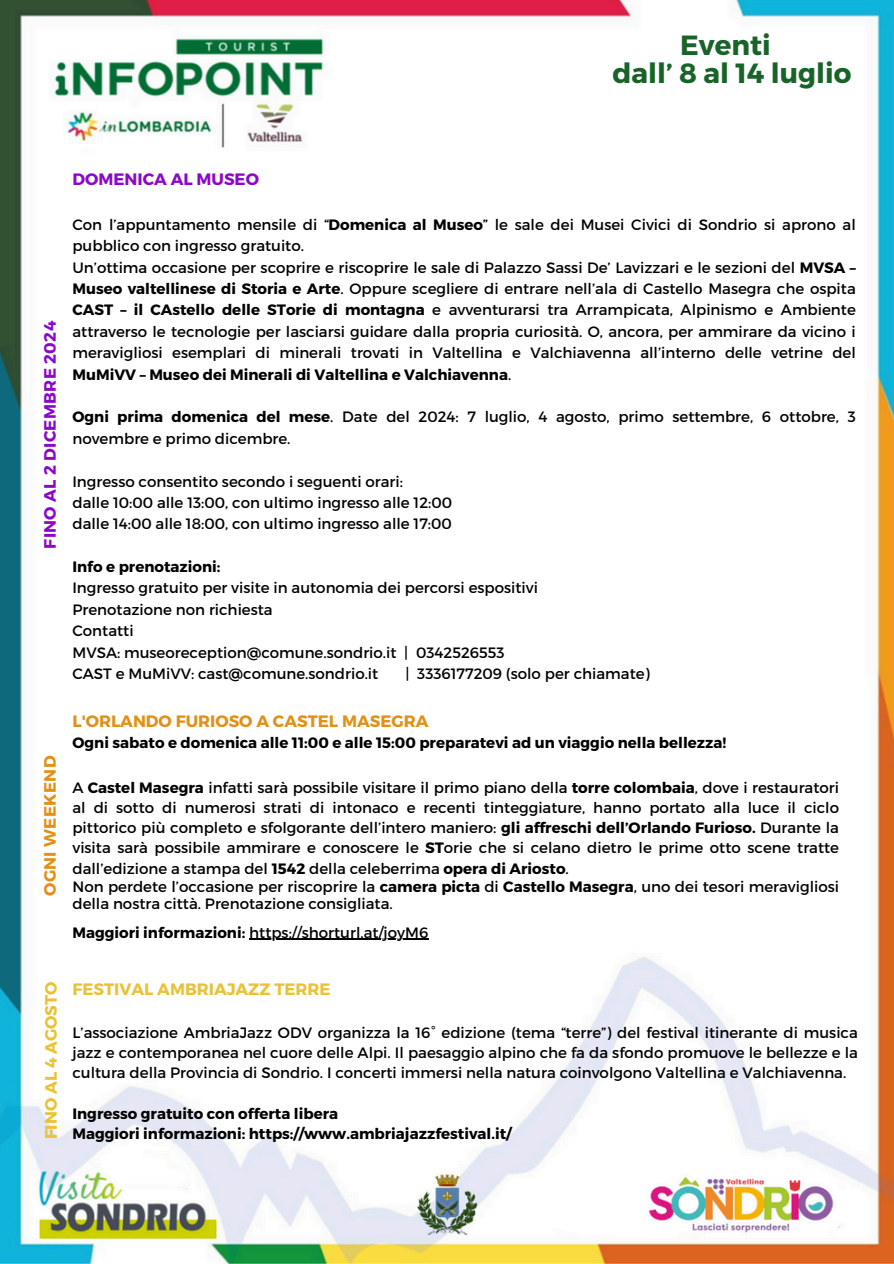
<style>
.page{position:relative;width:894px;height:1264px;background:#fff}
.page>*{position:absolute;margin:0;border:0;box-sizing:border-box;transform-origin:0 0}
.t1{font:700 27.75px/27px "Montserrat";color:#186428;text-align:center}
.t2{font:700 16.5px "Montserrat";color:#e9c237}
.t3{font:700 16.5px "Montserrat";letter-spacing:.015em;color:#8b08c8}
.t4{font:700 16.5px "Montserrat";color:#e29016}
.t5{font:700 16.5px "Montserrat";letter-spacing:.02em;color:#e29016}
.t6{font:15px/21.3px "Montserrat";color:#000}
.t7{font:700 15px "Montserrat";color:#000}
.s1{font-weight:700}
</style>
<div class="page">
<img style="left:0;top:0;width:893px;height:1263px">
<hr style="left:249px;top:938px;width:179px;height:2px;background:#000">
<p class="t1" style="left:612px;top:31px;width:240px">Eventi<br>dall’ 8 al 14 luglio</p>
<p class="t3" style="left:39px;top:548px;width:229px;rotate:-90deg">FINO AL 2 DICEMBRE 2024</p>
<p class="t5" style="left:39px;top:896px;width:142px;rotate:-90deg">OGNI WEEKEND</p>
<h1 class="t3" style="left:72px;top:168px;width:188px">DOMENICA AL MUSEO</h1>
<h2 class="t6" style="left:72px;top:213px;width:784px">Con l’appuntamento mensile di “<span class="s1">Domenica al Museo</span>” le sale dei Musei Civici di Sondrio si aprono al pubblico con ingresso gratuito.</h2>
<h2 class="t6" style="left:72px;top:256px;width:784px;text-align:justify">Un’ottima occasione per scoprire e riscoprire le sale di Palazzo Sassi De’ Lavizzari e le sezioni del <span class="s1">MVSA – Museo valtellinese di Storia e Arte</span>. Oppure scegliere di entrare nell’ala di Castello Masegra che ospita <span class="s1">CAST – il CAstello delle STorie di montagna</span> e avventurarsi tra Arrampicata, Alpinismo e Ambiente attraverso le tecnologie per lasciarsi guidare dalla propria curiosità. O, ancora, per ammirare da vicino i meravigliosi esemplari di minerali trovati in Valtellina e Valchiavenna all’interno delle vetrine del <span class="s1">MuMiVV – Museo dei Minerali di Valtellina e Valchiavenna</span>.</h2>
<h2 class="t6" style="left:72px;top:405px;width:784px"><span class="s1">Ogni prima domenica del mese</span>. Date del 2024: 7 luglio, 4 agosto, primo settembre, 6 ottobre, 3 novembre e primo dicembre.</h2>
<h2 class="t6" style="left:72px;top:470px;width:332px">Ingresso consentito secondo i seguenti orari:</h2>
<p class="t6" style="left:72px;top:491px;width:381px">dalle 10:00 alle 13:00, con ultimo ingresso alle 12:00</p>
<p class="t6" style="left:72px;top:512px;width:381px">dalle 14:00 alle 18:00, con ultimo ingresso alle 17:00</p>
<p class="t7" style="left:72px;top:557px;width:149px">Info e prenotazioni:</p>
<p class="t6" style="left:72px;top:576px;width:467px">Ingresso gratuito per visite in autonomia dei percorsi espositivi</p>
<p class="t6" style="left:72px;top:598px;width:202px">Prenotazione non richiesta</p>
<p class="t6" style="left:72px;top:619px;width:63px">Contatti</p>
<p class="t6" style="left:72px;top:641px;width:433px">MVSA: museoreception@comune.sondrio.it | 0342526553</p>
<p class="t6" style="left:72px;top:662px;width:307px">CAST e MuMiVV: cast@comune.sondrio.it</p>
<p class="t6" style="left:405px;top:662px;width:246px">| 3336177209 (solo per chiamate)</p>
<p class="t4" style="left:72px;top:710px;width:357px">L'ORLANDO FURIOSO A CASTEL MASEGRA</p>
<p class="t7" style="left:72px;top:732px;width:655px">Ogni sabato e domenica alle 11:00 e alle 15:00 preparatevi ad un viaggio nella bellezza!</p>
<p class="t6" style="left:72px;top:776px;width:767px;line-height:20.2px;text-align:justify">A <span class="s1">Castel Masegra</span> infatti sarà possibile visitare il primo piano della <span class="s1">torre colombaia</span>, dove i restauratori al di sotto di numerosi strati di intonaco e recenti tinteggiature, hanno portato alla luce il ciclo pittorico più completo e sfolgorante dell’intero maniero: <span class="s1">gli affreschi dell’Orlando Furioso.</span> Durante la visita sarà possibile ammirare e conoscere le <span class="s1">ST</span>orie che si celano dietro le prime otto scene tratte dall’edizione a stampa del <span class="s1">1542</span> della celeberrima <span class="s1">opera di Ariosto</span>.</p>
<p class="t6" style="left:72px;top:877px;width:767px;line-height:17px">Non perdete l’occasione per riscoprire la <span class="s1">camera picta</span> di <span class="s1">Castello Masegra</span>, uno dei tesori meravigliosi della nostra città. Prenotazione consigliata.</p>
<h3 class="t6" style="left:72px;top:921px;width:357px"><span class="s1">Maggiori informazioni:</span> https://shorturl.at/joyM6</h3>
<p class="t2" style="left:40px;top:1139px;width:159px;rotate:-90deg">FINO AL 4 AGOSTO</p>
<h2 class="t2" style="left:72px;top:978px;width:259px">FESTIVAL AMBRIAJAZZ TERRE</h2>
<p class="t6" style="left:72px;top:1021px;width:786px;line-height:20.2px;text-align:justify">L’associazione AmbriaJazz ODV organizza la 16° edizione (tema “terre”) del festival itinerante di musica jazz e contemporanea nel cuore delle Alpi. Il paesaggio alpino che fa da sfondo promuove le bellezze e la cultura della Provincia di Sondrio. I concerti immersi nella natura coinvolgono Valtellina e Valchiavenna.</p>
<h3 class="t7" style="left:72px;top:1103px;width:267px">Ingresso gratuito con offerta libera</h3>
<h3 class="t7" style="left:72px;top:1123px;width:440px">Maggiori informazioni: https://www.ambriajazzfestival.it/</h3>
</div>
